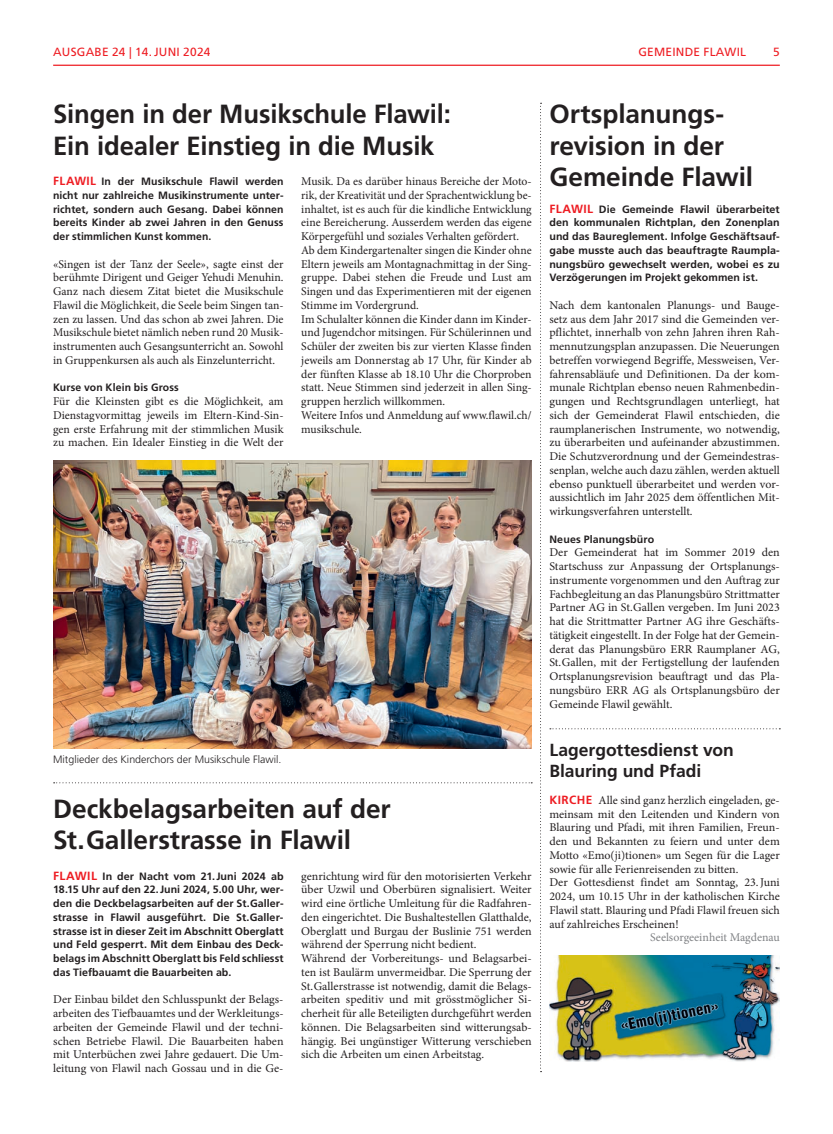
<style>
.page{position:relative;width:833px;height:1134px;background:#fff}
.page>*{position:absolute;margin:0;border:0;box-sizing:border-box;transform-origin:0 0}
.t1{font:700 26.25px/31.2px "Frutiger LT Std";letter-spacing:-.005em;color:#231f20}
.t2{font:700 17.5px/21.2px "Frutiger LT Std";letter-spacing:-.005em;color:#231f20}
.t3{font:11.88px/13.8px "Minion Pro";color:#231f20;text-align:justify}
.t4{font:11.88px "Frutiger LT Std";letter-spacing:.02em;color:#ee1d23}
.t5{font:11.88px "Minion Pro";letter-spacing:-.005em;color:#808285}
.t6{font:700 10.62px/13.8px "Frutiger LT Std";letter-spacing:.005em;color:#231f20;text-align:justify}
.t7{font:300 10.62px "Frutiger LT Std";color:#231f20}
.s1{font-size:11.88px;color:#ee1d23}
.s2{font-family:"Frutiger LT Std";font-weight:700;color:#ee1d23}
</style>
<div class="page">
<hr style="left:53px;top:65px;width:727px;height:1px;background:#ee1d23">
<svg style="left:540px;top:103px;width:1px;height:969px"></svg>
<svg style="left:54px;top:782px;width:478px;height:1px"></svg>
<svg style="left:550px;top:728px;width:230px;height:1px"></svg>
<img style="left:549px;top:955px;width:231px;height:106px">
<img style="left:53px;top:460px;width:478px;height:289px">
<p class="t4" style="left:53px;top:45px;width:18px">AUSGABE</p>
<p class="t4" style="left:112px;top:45px;width:55px">24 | 14.JUNI</p>
<p class="t4" style="left:183px;top:45px;width:29px">2024</p>
<p class="t4" style="left:638px;top:45px;width:109px">GEMEINDE FLAWIL</p>
<p class="t4" style="left:773px;top:45px;width:8px">5</p>
<h1 class="t1" style="left:53px;top:99px;width:399px">Singen in der Musikschule Flawil:<br>Ein idealer Einstieg in die Musik</h1>
<p class="t6" style="left:53px;top:175px;width:232px"><span class="s1">FLAWIL</span> In der Musikschule Flawil werden nicht nur zahlreiche Musikinstrumente unter&shy;richtet, sondern auch Gesang. Dabei können bereits Kinder ab zwei Jahren in den Genuss der stimmlichen Kunst kommen.</p>
<p class="t3" style="left:53px;top:257px;width:232px">«Singen ist der Tanz der Seele», sagte einst der berühmte Dirigent und Geiger Yehudi Menuhin.<br>Ganz nach diesem Zitat bietet die Musikschule Flawil die Möglichkeit, die Seele beim Singen tan&shy;zen zu lassen. Und das schon ab zwei Jahren. Die Musikschule bietet nämlich neben rund 20 Musik&shy;instrumenten auch Gesangsunterricht an. Sowohl in Gruppenkursen als auch als Einzelunterricht.</p>
<p class="t6" style="left:53px;top:381px;width:127px">Kurse von Klein bis Gross</p>
<p class="t3" style="left:53px;top:395px;width:232px">Für die Kleinsten gibt es die Möglichkeit, am Dienstagvormittag jeweils im Eltern-Kind-Sin&shy;gen erste Erfahrung mit der stimmlichen Musik zu machen. Ein Idealer Einstieg in die Welt der</p>
<p class="t3" style="left:301px;top:175px;width:232px;text-align:left">Musik. Da es darüber hinaus Bereiche der Moto&shy;rik, der Kreativität und der Sprachentwicklung be&shy;inhaltet, ist es auch für die kindliche Entwicklung eine Bereicherung. Ausserdem werden das eigene Körpergefühl und soziales Verhalten gefördert.<br>Ab dem Kindergartenalter singen die Kinder ohne Eltern jeweils am Montagnachmittag in der Sing&shy;gruppe. Dabei stehen die Freude und Lust am Singen und das Experimentieren mit der eigenen Stimme im Vordergrund.<br>Im Schulalter können die Kinder dann im Kinder&shy;und Jugendchor mitsingen. Für Schülerinnen und Schüler der zweiten bis zur vierten Klasse finden jeweils am Donnerstag ab 17 Uhr, für Kinder ab der fünften Klasse ab 18.10 Uhr die Chorproben statt. Neue Stimmen sind jederzeit in allen Sing&shy;gruppen herzlich willkommen.<br>Weitere Infos und Anmeldung auf www.flawil.ch/ musikschule.</p>
<p class="t7" style="left:53px;top:753px;width:230px">Mitglieder des Kinderchors der Musikschule Flawil.</p>
<h1 class="t1" style="left:53px;top:793px;width:339px">Deckbelagsarbeiten auf der<br>St.Gallerstrasse in Flawil</h1>
<p class="t6" style="left:53px;top:869px;width:232px"><span class="s1">FLAWIL</span> In der Nacht vom 21.Juni 2024 ab 18.15 Uhr auf den 22.Juni 2024, 5.00 Uhr, wer&shy;den die Deckbelagsarbeiten auf der St.Galler&shy;strasse in Flawil ausgeführt. Die St.Galler&shy;strasse ist in dieser Zeit im Abschnitt Oberglatt und Feld gesperrt. Mit dem Einbau des Deck&shy;belags im Abschnitt Oberglatt bis Feld schliesst das Tiefbauamt die Bauarbeiten ab.</p>
<p class="t3" style="left:53px;top:993px;width:232px">Der Einbau bildet den Schlusspunkt der Belags&shy;arbeiten des Tiefbauamtes und der Werkleitungs&shy;arbeiten der Gemeinde Flawil und der techni&shy;schen Betriebe Flawil. Die Bauarbeiten haben mit Unterbüchen zwei Jahre gedauert. Die Um&shy;leitung von Flawil nach Gossau und in die Ge-</p>
<p class="t3" style="left:301px;top:869px;width:232px;text-align:left">genrichtung wird für den motorisierten Verkehr über Uzwil und Oberbüren signalisiert. Weiter wird eine örtliche Umleitung für die Radfahren&shy;den eingerichtet. Die Bushaltestellen Glatthalde, Oberglatt und Burgau der Buslinie 751 werden während der Sperrung nicht bedient.<br>Während der Vorbereitungs- und Belagsarbei&shy;ten ist Baulärm unvermeidbar. Die Sperrung der St.Gallerstrasse ist notwendig, damit die Belags&shy;arbeiten speditiv und mit grösstmöglicher Si&shy;cherheit für alle Beteiligten durchgeführt werden können. Die Belagsarbeiten sind witterungsab&shy;hängig. Bei ungünstiger Witterung verschieben sich die Arbeiten um einen Arbeitstag.</p>
<h1 class="t1" style="left:549px;top:99px;width:205px">Ortsplanungs&shy;revision in der<br>Gemeinde Flawil</h1>
<p class="t6" style="left:549px;top:202px;width:232px"><span class="s1">FLAWIL</span> Die Gemeinde Flawil überarbeitet den kommunalen Richtplan, den Zonenplan und das Baureglement. Infolge Geschäftsauf&shy;gabe musste auch das beauftragte Raumpla&shy;nungsbüro gewechselt werden, wobei es zu Verzögerungen im Projekt gekommen ist.</p>
<p class="t3" style="left:549px;top:298px;width:232px">Nach dem kantonalen Planungs- und Bauge&shy;setz aus dem Jahr 2017 sind die Gemeinden ver&shy;pflichtet, innerhalb von zehn Jahren ihren Rah&shy;mennutzungsplan anzupassen. Die Neuerungen betreffen vorwiegend Begriffe, Messweisen, Ver&shy;fahrensabläufe und Definitionen. Da der kom&shy;munale Richtplan ebenso neuen Rahmenbedin&shy;gungen und Rechtsgrundlagen unterliegt, hat sich der Gemeinderat Flawil entschieden, die raumplanerischen Instrumente, wo notwendig, zu überarbeiten und aufeinander abzustimmen.<br>Die Schutzverordnung und der Gemeindestras&shy;senplan, welche auch dazu zählen, werden aktuell ebenso punktuell überarbeitet und werden vor&shy;aussichtlich im Jahr 2025 dem öffentlichen Mit&shy;wirkungsverfahren unterstellt.</p>
<p class="t6" style="left:549px;top:532px;width:106px">Neues Planungsbüro</p>
<p class="t3" style="left:549px;top:546px;width:232px">Der Gemeinderat hat im Sommer 2019 den Startschuss zur Anpassung der Ortsplanungs&shy;instrumente vorgenommen und den Auftrag zur Fachbegleitung an das Planungsbüro Strittmatter Partner AG in St.Gallen vergeben. Im Juni 2023 hat die Strittmatter Partner AG ihre Geschäfts&shy;tätigkeit eingestellt. In der Folge hat der Gemein&shy;derat das Planungsbüro ERR Raumplaner AG, St.Gallen, mit der Fertigstellung der laufenden Ortsplanungsrevision beauftragt und das Pla&shy;nungsbüro ERR AG als Ortsplanungsbüro der Gemeinde Flawil gewählt.</p>
<h2 class="t2" style="left:549px;top:739px;width:186px">Lagergottesdienst von<br>Blauring und Pfadi</h2>
<p class="t3" style="left:549px;top:793px;width:232px;text-align:left"><span class="s2">KIRCHE</span> Alle sind ganz herzlich eingeladen, ge&shy;meinsam mit den Leitenden und Kindern von Blauring und Pfadi, mit ihren Familien, Freun&shy;den und Bekannten zu feiern und unter dem Motto «Emo(ji)tionen» um Segen für die Lager sowie für alle Ferienreisenden zu bitten.<br>Der Gottesdienst findet am Sonntag, 23.Juni 2024, um 10.15 Uhr in der katholischen Kirche Flawil statt. Blauring und Pfadi Flawil freuen sich auf zahlreiches Erscheinen!</p>
<p class="t5" style="left:650px;top:930px;width:131px">Seelsorgeeinheit Magdenau</p>
</div>
